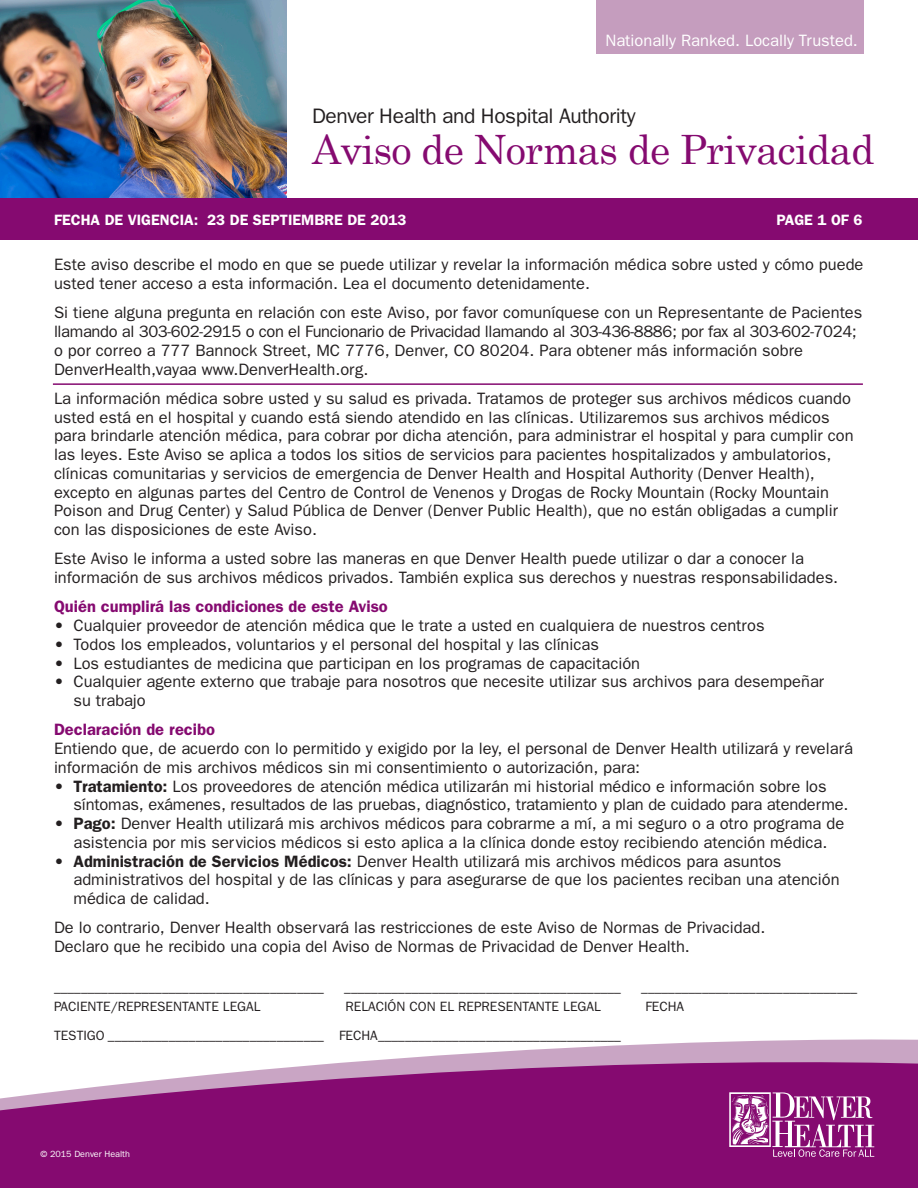
<style>
.page{position:relative;width:918px;height:1188px;background:#fff}
.page>*{position:absolute;margin:0;border:0;box-sizing:border-box;transform-origin:0 0}
.t1{font:40.5px "Century Schoolbook";letter-spacing:-.02em;color:#850a70}
.t2{font:21px "Franklin Gothic";letter-spacing:-.02em;color:#231f20}
.t3{font:16.5px/18.8px "Franklin Gothic";color:#231f20}
.t4{font:16.5px "Franklin Gothic";letter-spacing:-.02em;color:#231f20}
.t5{font:600 16.5px "Franklin Gothic";color:#850a70}
.t6{font:16.5px "Franklin Gothic";color:#fff}
.t7{font:600 15px "Franklin Gothic";color:#fff}
.t8{font:13.5px "Franklin Gothic";color:#231f20}
.t9{font:9px "Franklin Gothic";color:#fff}
.s1{font-weight:600}
</style>
<div class="page">
<img style="left:0;top:0;width:286px;height:199px">
<svg style="left:0;top:1039px;width:918px;height:149px;background:#9f408f"></svg>
<div style="left:596px;top:0;width:268px;height:54px;background:#c59dbe"></div>
<svg style="left:729px;top:1092px;width:145px;height:65px"></svg>
<div style="left:0;top:199px;width:918px;height:41px;background:#850a70"></div>
<hr style="left:53px;top:383px;width:810px;height:2px;background:#850a70">
<p class="t6" style="left:606px;top:31px;width:254px">Nationally Ranked. Locally Trusted.</p>
<p class="t2" style="left:312px;top:104px;width:325px">Denver Health and Hospital Authority</p>
<p class="t1" style="left:312px;top:124px;width:564px">Aviso de Normas de Privacidad</p>
<p class="t7" style="left:54px;top:211px;width:354px">FECHA DE VIGENCIA: 23 DE SEPTIEMBRE DE 2013</p>
<p class="t7" style="left:776px;top:211px;width:88px">PAGE 1 OF 6</p>
<p class="t3" style="left:54px;top:255px;width:811px">Este aviso describe el modo en que se puede utilizar y revelar la información médica sobre usted y cómo puede usted tener acceso a esta información. Lea el documento detenidamente.</p>
<p class="t3" style="left:54px;top:303px;width:810px">Si tiene alguna pregunta en relación con este Aviso, por favor comuníquese con un Representante de Pacientes</p>
<p class="t4" style="left:54px;top:322px;width:804px">llamando al 303-602-2915 o con el Funcionario de Privacidad llamando al 303-436-8886; por fax al 303-602-7024;</p>
<p class="t3" style="left:54px;top:341px;width:751px">o por correo a 777 Bannock Street, MC 7776, Denver, CO 80204. Para obtener más información sobre<br>DenverHealth,vayaa www.DenverHealth.org.</p>
<p class="t3" style="left:54px;top:389px;width:801px">La información médica sobre usted y su salud es privada. Tratamos de proteger sus archivos médicos cuando usted está en el hospital y cuando está siendo atendido en las clínicas. Utilizaremos sus archivos médicos para brindarle atención médica, para cobrar por dicha atención, para administrar el hospital y para cumplir con las leyes. Este Aviso se aplica a todos los sitios de servicios para pacientes hospitalizados y ambulatorios, clínicas comunitarias y servicios de emergencia de Denver Health and Hospital Authority (Denver Health), excepto en algunas partes del Centro de Control de Venenos y Drogas de Rocky Mountain (Rocky Mountain Poison and Drug Center) y Salud Pública de Denver (Denver Public Health), que no están obligadas a cumplir con las disposiciones de este Aviso.</p>
<p class="t3" style="left:54px;top:549px;width:786px">Este Aviso le informa a usted sobre las maneras en que Denver Health puede utilizar o dar a conocer la información de sus archivos médicos privados. También explica sus derechos y nuestras responsabilidades.</p>
<p class="t5" style="left:54px;top:597px;width:335px">Quién cumplirá las condiciones de este Aviso</p>
<p class="t3" style="left:54px;top:616px;width:712px">• Cualquier proveedor de atención médica que le trate a usted en cualquiera de nuestros centros</p>
<p class="t3" style="left:54px;top:635px;width:546px">• Todos los empleados, voluntarios y el personal del hospital y las clínicas</p>
<p class="t3" style="left:54px;top:653px;width:588px">• Los estudiantes de medicina que participan en los programas de capacitación</p>
<p class="t3" style="left:54px;top:672px;width:772px">• Cualquier agente externo que trabaje para nosotros que necesite utilizar sus archivos para desempeñar</p>
<p class="t3" style="left:74px;top:691px;width:74px">su trabajo</p>
<p class="t5" style="left:54px;top:720px;width:163px">Declaración de recibo</p>
<p class="t3" style="left:54px;top:739px;width:800px">Entiendo que, de acuerdo con lo permitido y exigido por la ley, el personal de Denver Health utilizará y revelará información de mis archivos médicos sin mi consentimiento o autorización, para:</p>
<p class="t3" style="left:54px;top:776px;width:774px">• <span class="s1">Tratamiento:</span> Los proveedores de atención médica utilizarán mi historial médico e información sobre los</p>
<p class="t3" style="left:74px;top:795px;width:776px">síntomas, exámenes, resultados de las pruebas, diagnóstico, tratamiento y plan de cuidado para atenderme.</p>
<p class="t3" style="left:54px;top:814px;width:792px">• <span class="s1">Pago:</span> Denver Health utilizará mis archivos médicos para cobrarme a mí, a mi seguro o a otro programa de</p>
<p class="t3" style="left:74px;top:833px;width:755px">asistencia por mis servicios médicos si esto aplica a la clínica donde estoy recibiendo atención médica.</p>
<p class="t3" style="left:54px;top:851px;width:729px">• <span class="s1">Administración de Servicios Médicos:</span> Denver Health utilizará mis archivos médicos para asuntos</p>
<p class="t3" style="left:74px;top:870px;width:768px">administrativos del hospital y de las clínicas y para asegurarse de que los pacientes reciban una atención</p>
<p class="t3" style="left:74px;top:889px;width:138px">médica de calidad.</p>
<p class="t3" style="left:54px;top:918px;width:713px">De lo contrario, Denver Health observará las restricciones de este Aviso de Normas de Privacidad.</p>
<p class="t3" style="left:54px;top:937px;width:637px">Declaro que he recibido una copia del Aviso de Normas de Privacidad de Denver Health.</p>
<p class="t8" style="left:54px;top:980px;width:271px">________________________________________</p>
<p class="t8" style="left:344px;top:980px;width:278px">_________________________________________</p>
<p class="t8" style="left:641px;top:980px;width:217px">________________________________</p>
<p class="t8" style="left:54px;top:998px;width:208px">PACIENTE/REPRESENTANTE LEGAL</p>
<p class="t8" style="left:346px;top:998px;width:257px">RELACIÓN CON EL REPRESENTANTE LEGAL</p>
<p class="t8" style="left:645px;top:998px;width:40px">FECHA</p>
<p class="t8" style="left:54px;top:1028px;width:569px">TESTIGO ________________________________ FECHA____________________________________</p>
<p class="t9" style="left:40px;top:1149px;width:91px">© 2015 Denver Health</p>
</div>
